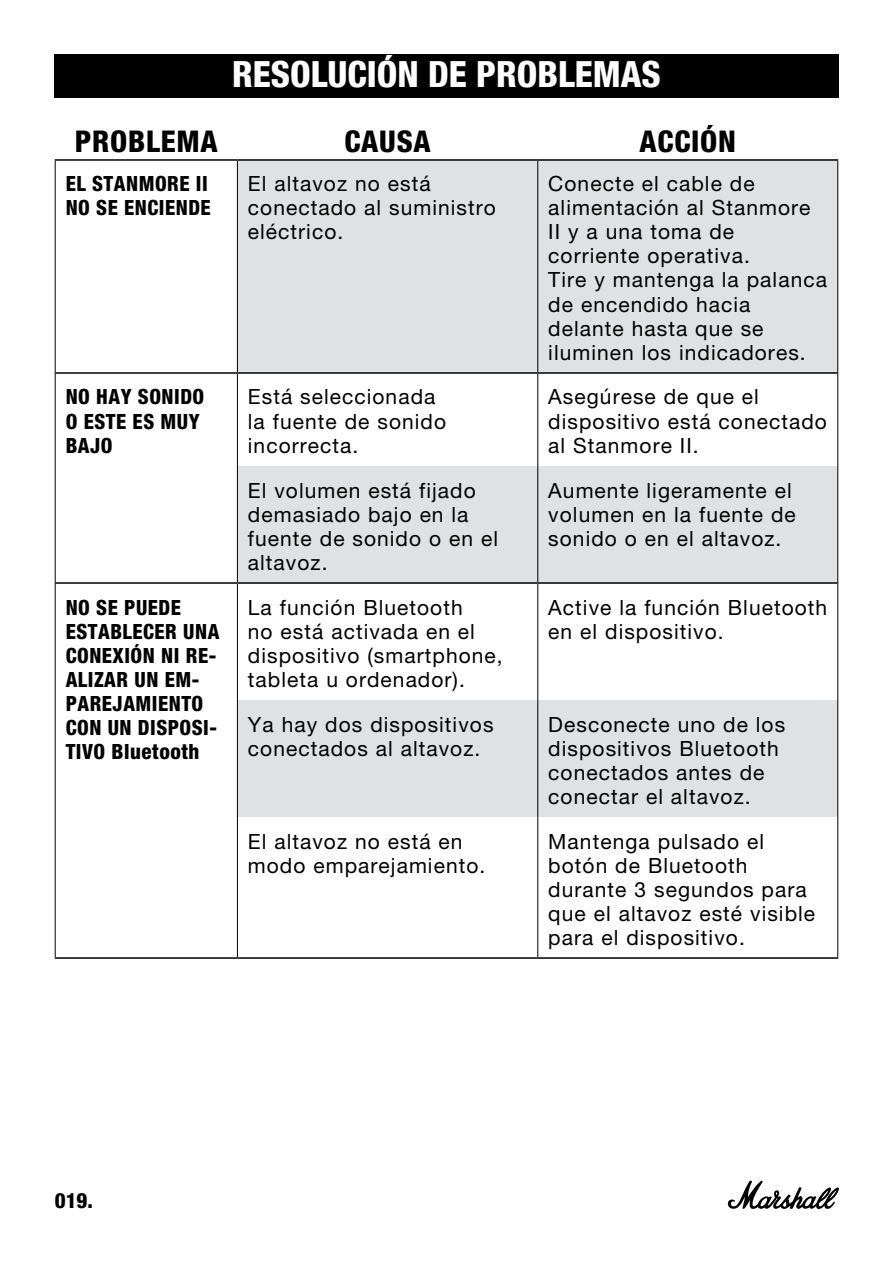
<style>
.page{position:relative;width:893px;height:1263px;background:#fff}
.page>*{position:absolute;margin:0;border:0;box-sizing:border-box;transform-origin:0 0}
.t1{font:800 condensed 36px "Helvetica Neue LT Com";color:#fff}
.t2{font:800 condensed 30px "Helvetica Neue LT Std";letter-spacing:.025em;color:#000}
.t3{font:21px/24px "Helvetica Neue LT Pro";letter-spacing:.05em;color:#000}
.t4{font:800 condensed 21px/24px "Helvetica Neue LT Std";letter-spacing:.025em;color:#000}
</style>
<div class="page">
<div style="left:54px;top:54px;width:785px;height:44px;background:#000"></div>
<svg style="left:238px;top:161px;width:599px;height:656px;fill:#e0e1e2"></svg>
<hr style="left:55px;top:957px;width:182px;height:2px;background:#000">
<hr style="left:55px;top:159px;width:182px;height:2px;background:#000">
<hr style="left:237px;top:159px;width:301px;height:2px;background:#000">
<hr style="left:538px;top:159px;width:300px;height:2px;background:#000">
<hr style="left:237px;top:957px;width:301px;height:2px;background:#000">
<hr style="left:538px;top:957px;width:300px;height:2px;background:#000">
<hr style="left:55px;top:161px;width:1px;height:212px;background:#000">
<hr style="left:55px;top:373px;width:1px;height:93px;background:#000">
<hr style="left:55px;top:466px;width:1px;height:117px;background:#000">
<hr style="left:55px;top:583px;width:1px;height:117px;background:#000">
<hr style="left:55px;top:700px;width:1px;height:117px;background:#000">
<hr style="left:55px;top:817px;width:1px;height:140px;background:#000">
<hr style="left:237px;top:374px;width:1px;height:92px;background:#000">
<hr style="left:537px;top:374px;width:1px;height:92px;background:#000">
<hr style="left:837px;top:373px;width:1px;height:93px;background:#000">
<hr style="left:237px;top:466px;width:1px;height:116px;background:#000">
<hr style="left:537px;top:466px;width:1px;height:116px;background:#000">
<hr style="left:837px;top:466px;width:1px;height:117px;background:#000">
<hr style="left:237px;top:584px;width:1px;height:116px;background:#000">
<hr style="left:537px;top:584px;width:1px;height:116px;background:#000">
<hr style="left:837px;top:583px;width:1px;height:117px;background:#000">
<hr style="left:237px;top:700px;width:1px;height:117px;background:#000">
<hr style="left:537px;top:700px;width:1px;height:117px;background:#000">
<hr style="left:837px;top:700px;width:1px;height:117px;background:#000">
<hr style="left:237px;top:817px;width:1px;height:140px;background:#000">
<hr style="left:537px;top:817px;width:1px;height:140px;background:#000">
<hr style="left:837px;top:817px;width:1px;height:140px;background:#000">
<hr style="left:56px;top:372px;width:181px;height:2px;background:#000">
<hr style="left:56px;top:582px;width:181px;height:2px;background:#000">
<hr style="left:237px;top:372px;width:301px;height:2px;background:#000">
<hr style="left:538px;top:372px;width:299px;height:2px;background:#000">
<hr style="left:237px;top:582px;width:301px;height:2px;background:#000">
<hr style="left:538px;top:582px;width:299px;height:2px;background:#000">
<hr style="left:237px;top:161px;width:1px;height:211px;background:#000">
<hr style="left:537px;top:161px;width:1px;height:211px;background:#000">
<hr style="left:837px;top:161px;width:1px;height:212px;background:#000">
<svg style="left:727px;top:1180px;width:112px;height:29px"></svg>
<h1 class="t1" style="left:232px;top:52px;width:430px">RESOLUCIÓN DE PROBLEMAS</h1>
<h2 class="t2" style="left:75px;top:123px;width:145px">PROBLEMA</h2>
<h2 class="t2" style="left:344px;top:123px;width:88px">CAUSA</h2>
<h2 class="t2" style="left:639px;top:123px;width:98px">ACCIÓN</h2>
<p class="t4" style="left:66px;top:172px;width:147px">EL STANMORE II<br>NO SE ENCIENDE</p>
<p class="t3" style="left:248px;top:172px;width:249px">El altavoz no está conectado al suministro eléctrico.</p>
<p class="t3" style="left:548px;top:172px;width:280px">Conecte el cable de alimentación al Stanmore<br>II y a una toma de corriente operativa.<br>Tire y mantenga la palanca de encendido hacia delante hasta que se iluminen los indicadores.</p>
<p class="t4" style="left:66px;top:385px;width:140px">NO HAY SONIDO<br>O ESTE ES MUY<br>BAJO</p>
<p class="t3" style="left:248px;top:385px;width:200px">Está seleccionada la fuente de sonido incorrecta.</p>
<p class="t3" style="left:548px;top:385px;width:280px">Asegúrese de que el dispositivo está conectado al Stanmore II.</p>
<p class="t3" style="left:248px;top:478px;width:252px">El volumen está fijado demasiado bajo en la fuente de sonido o en el altavoz.</p>
<p class="t3" style="left:548px;top:478px;width:249px">Aumente ligeramente el volumen en la fuente de sonido o en el altavoz.</p>
<p class="t4" style="left:66px;top:595px;width:155px">NO SE PUEDE<br>ESTABLECER UNA<br>CONEXIÓN NI RE-<br>ALIZAR UN EM-<br>PAREJAMIENTO<br>CON UN DISPOSI-<br>TIVO Bluetooth</p>
<p class="t3" style="left:248px;top:595px;width:256px">La función Bluetooth<br>no está activada en el dispositivo (smartphone, tableta u ordenador).</p>
<p class="t3" style="left:548px;top:595px;width:280px">Active la función Bluetooth en el dispositivo.</p>
<p class="t3" style="left:248px;top:712px;width:247px">Ya hay dos dispositivos conectados al altavoz.</p>
<p class="t3" style="left:548px;top:712px;width:238px">Desconecte uno de los dispositivos Bluetooth conectados antes de conectar el altavoz.</p>
<p class="t3" style="left:248px;top:829px;width:239px">El altavoz no está en modo emparejamiento.</p>
<p class="t3" style="left:548px;top:829px;width:268px">Mantenga pulsado el botón de Bluetooth durante 3 segundos para que el altavoz esté visible para el dispositivo.</p>
<p class="t4" style="left:55px;top:1188px;width:40px">019.</p>
</div>
